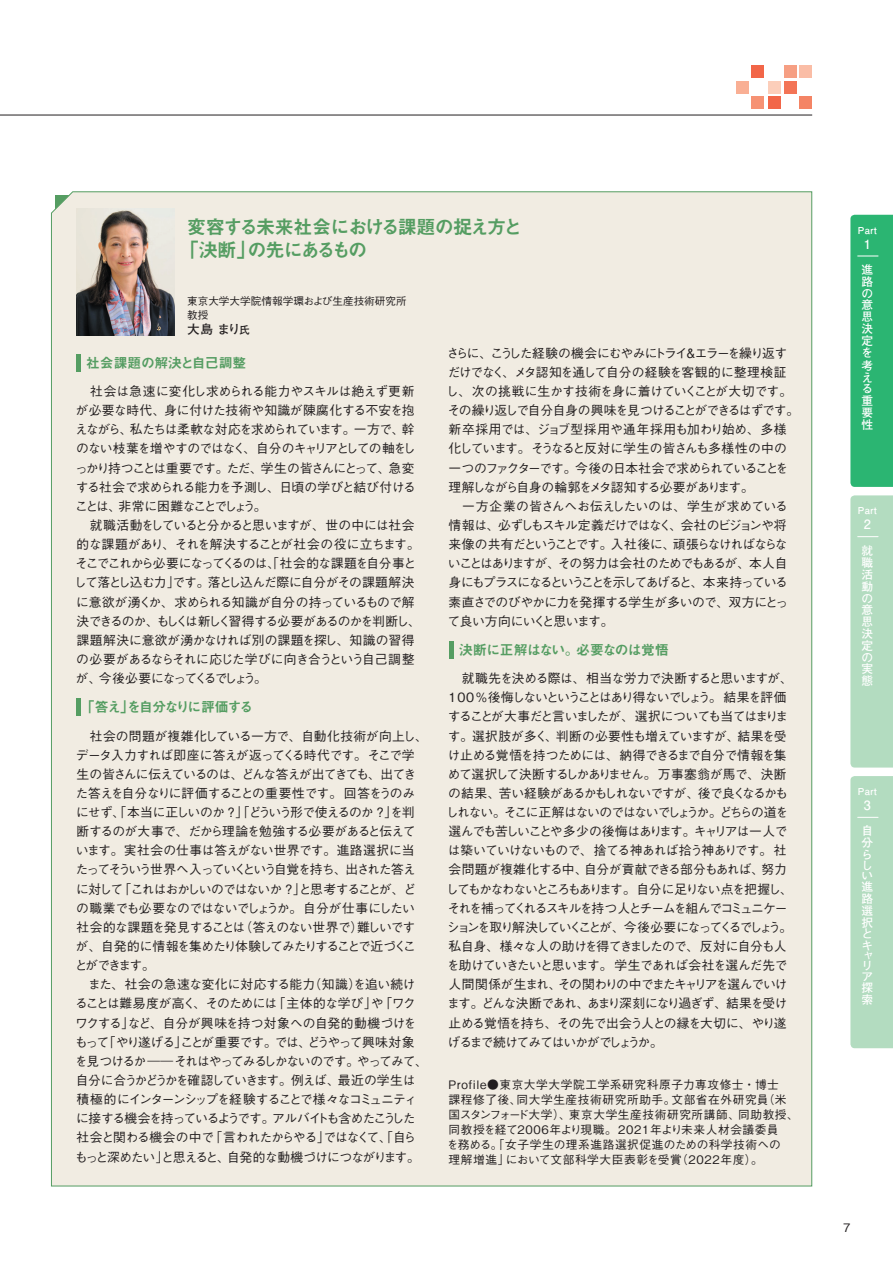
<style>
.page{position:relative;width:893px;height:1263px;background:#fff}
.page>*{position:absolute;margin:0;border:0;box-sizing:border-box;transform-origin:0 0}
.t1{font:19.2px/23.4px "Midashi Go Pro MB31";letter-spacing:-.085em;color:#559d62}
.t2{font:13.8px "Midashi Go Pro MB31";letter-spacing:-.03em;color:#559d62}
.t3{font:13.8px "Midashi Go Pro MB31";letter-spacing:-.095em;color:#559d62}
.t4{font:500 12.75px/19.2px "Gothic BBB Pro";letter-spacing:-.075em;color:#231f20}
.t5{font:500 12.75px/19.2px "Gothic BBB Pro";letter-spacing:-.055em;color:#231f20}
.t6{font:700 12.75px "Futo Go B101 Pro";color:#231f20}
.t7{font:700 12.75px "Futo Go B101 Pro";color:#fff}
.t8{font:500 11.7px/14.9px "Gothic BBB Pro";letter-spacing:.05em;color:#231f20}
.t9{font:700 11.7px/12px "Futo Go B101 Pro";color:#fff}
.t10{font:500 10.65px/13.8px "Gothic BBB Pro";color:#231f20}
.t11{font:700 9.6px "Futo Go B101 Pro";letter-spacing:.04em;color:#fff}
.s1{font-size:10.65px}
</style>
<div class="page">
<div style="left:850px;top:215px;width:43px;height:272px;background:#2bb572"></div>
<div style="left:850px;top:495px;width:43px;height:272px;background:#b3dcc0"></div>
<div style="left:850px;top:776px;width:43px;height:272px;background:#b3dcc0"></div>
<div style="left:751px;top:65px;width:13px;height:13px;background:#f26648"></div>
<div style="left:736px;top:81px;width:12px;height:12px;background:#f9af94"></div>
<div style="left:768px;top:81px;width:12px;height:12px;background:#fcceba"></div>
<div style="left:768px;top:97px;width:12px;height:12px;background:#f26648"></div>
<div style="left:799px;top:97px;width:13px;height:12px;background:#f48465"></div>
<div style="left:784px;top:81px;width:12px;height:12px;background:#f37456"></div>
<div style="left:751px;top:97px;width:13px;height:12px;background:#f69274"></div>
<div style="left:784px;top:65px;width:12px;height:13px;background:#f69f83"></div>
<div style="left:799px;top:65px;width:13px;height:13px;background:#fabda6"></div>
<hr style="left:0;top:115px;width:812px;height:1px;background:#231f20">
<div style="left:51px;top:191px;width:762px;height:996px;background:#f1ece2"></div>
<img style="left:77px;top:208px;width:97px;height:128px">
<hr style="left:77px;top:354px;width:4px;height:17px;background:#559d62">
<hr style="left:77px;top:698px;width:4px;height:17px;background:#559d62">
<hr style="left:450px;top:641px;width:4px;height:17px;background:#559d62">
<h1 class="t1" style="left:180px;top:212px;width:345px;text-indent:7px">変容する未来社会における課題の捉え方と「決断」の先にあるもの</h1>
<p class="t10" style="left:187px;top:293px;width:221px">東京大学大学院情報学環および生産技術研究所教授</p>
<p class="t6" style="left:187px;top:319px;width:64px">大島 まり<span class="s1">氏</span></p>
<p class="t2" style="left:86px;top:351px;width:162px">社会課題の解決と自己調整</p>
<p class="t5" style="left:74px;top:380px;width:349px">　社会は急速に変化し求められる能力やスキルは絶えず更新が必要な時代、身に付けた技術や知識が陳腐化する不安を抱えながら、私たちは柔軟な対応を求められています。一方で、幹のない枝葉を増やすのではなく、自分のキャリアとしての軸をしっかり持つことは重要です。ただ、学生の皆さんにとって、急変する社会で求められる能力を予測し、日頃の学びと結び付けることは、非常に困難なことでしょう。<br>　就職活動をしていると分かると思いますが、世の中には社会的な課題があり、それを解決することが社会の役に立ちます。そこでこれから必要になってくるのは、「社会的な課題を自分事として落とし込む力」です。落とし込んだ際に自分がその課題解決に意欲が湧くか、求められる知識が自分の持っているもので解決できるのか、もしくは新しく習得する必要があるのかを判断し、課題解決に意欲が湧かなければ別の課題を探し、知識の習得の必要があるならそれに応じた学びに向き合うという自己調整が、今後必要になってくるでしょう。</p>
<p class="t3" style="left:81px;top:696px;width:174px">「答え」を自分なりに評価する</p>
<p class="t4" style="left:75px;top:724px;width:355px">　社会の問題が複雑化している一方で、自動化技術が向上し、データ入力すれば即座に答えが返ってくる時代です。そこで学生の皆さんに伝えているのは、どんな答えが出てきても、出てきた答えを自分なりに評価することの重要性です。回答をうのみにせず、「本当に正しいのか？」「どういう形で使えるのか？」を判断するのが大事で、だから理論を勉強する必要があると伝えています。実社会の仕事は答えがない世界です。進路選択に当たってそういう世界へ入っていくという自覚を持ち、出された答えに対して「これはおかしいのではないか？」と思考することが、どの職業でも必要なのではないでしょうか。自分が仕事にしたい社会的な課題を発見することは（答えのない世界で）難しいですが、自発的に情報を集めたり体験してみたりすることで近づくことができます。<br>　また、社会の急速な変化に対応する能力（知識）を追い続けることは難易度が高く、そのためには「主体的な学び」や「ワクワクする」など、自分が興味を持つ対象への自発的動機づけをもって「やり遂げる」ことが重要です。では、どうやって興味対象を見つけるか ――それはやってみるしかないのです。やってみて、自分に合うかどうかを確認していきます。例えば、最近の学生は積極的にインターンシップを経験することで様々なコミュニティに接する機会を持っているようです。アルバイトも含めたこうした社会と関わる機会の中で「言われたからやる」ではなくて、「自らもっと深めたい」と思えると、自発的な動機づけにつながります。</p>
<p class="t4" style="left:446px;top:342px;width:355px">さらに、こうした経験の機会にむやみにトライ＆エラーを繰り返すだけでなく、メタ認知を通して自分の経験を客観的に整理検証し、次の挑戦に生かす技術を身に着けていくことが大切です。その繰り返しで自分自身の興味を見つけることができるはずです。新卒採用では、ジョブ型採用や通年採用も加わり始め、多様化しています。そうなると反対に学生の皆さんも多様性の中の一つのファクターです。今後の日本社会で求められていることを理解しながら自身の輪郭をメタ認知する必要があります。<br>　一方企業の皆さんへお伝えしたいのは、学生が求めている情報は、必ずしもスキル定義だけではなく、会社のビジョンや将来像の共有だということです。入社後に、頑張らなければならないことはありますが、その努力は会社のためでもあるが、本人自身にもプラスになるということを示してあげると、本来持っている素直さでのびやかに力を発揮する学生が多いので、双方にとって良い方向にいくと思います。</p>
<p class="t2" style="left:459px;top:638px;width:211px">決断に正解はない。必要なのは覚悟</p>
<p class="t4" style="left:446px;top:667px;width:349px">　就職先を決める際は、相当な労力で決断すると思いますが、100 ％後悔しないということはあり得ないでしょう。結果を評価することが大事だと言いましたが、選択についても当てはまります。選択肢が多く、判断の必要性も増えていますが、結果を受け止める覚悟を持つためには、納得できるまで自分で情報を集めて選択して決断するしかありません。万事塞翁が馬で、決断の結果、苦い経験があるかもしれないですが、後で良くなるかもしれない。そこに正解はないのではないでしょうか。どちらの道を選んでも苦しいことや多少の後悔はあります。キャリアは一人では築いていけないもので、捨てる神あれば拾う神ありです。社会問題が複雑化する中、自分が貢献できる部分もあれば、努力してもかなわないところもあります。自分に足りない点を把握し、それを補ってくれるスキルを持つ人とチームを組んでコミュニケーションを取り解決していくことが、今後必要になってくるでしょう。私自身、様々な人の助けを得てきましたので、反対に自分も人を助けていきたいと思います。学生であれば会社を選んだ先で人間関係が生まれ、その関わりの中でまたキャリアを選んでいけます。どんな決断であれ、あまり深刻になり過ぎず、結果を受け止める覚悟を持ち、その先で出会う人との縁を大切に、やり遂げるまで続けてみてはいかがでしょうか。</p>
<p class="t8" style="left:447px;top:1076px;width:353px">Profile●東京大学大学院工学系研究科原子力専攻修士・博士<br>課程修了後、同大学生産技術研究所助手。文部省在外研究員（米国スタンフォード大学）、東京大学生産技術研究所講師、同助教授、同教授を経て2006年より現職。2021年より未来人材会議委員<br>を務める。「女子学生の理系進路選択促進のための科学技術への<br>理解増進」において文部科学大臣表彰を受賞（2022年度）。</p>
<p class="t11" style="left:858px;top:222px;width:21px">Part</p>
<p class="t7" style="left:864px;top:233px;width:9px">1</p>
<p class="t9" style="left:862px;top:262px;width:13px">進路の意思決定を考える重要性</p>
<p class="t11" style="left:858px;top:503px;width:21px">Part</p>
<p class="t7" style="left:864px;top:514px;width:9px">2</p>
<p class="t9" style="left:862px;top:543px;width:13px;text-align:justify">就職活動の意思決定の実態</p>
<p class="t11" style="left:858px;top:784px;width:21px">Part</p>
<p class="t7" style="left:864px;top:795px;width:9px">3</p>
<p class="t9" style="left:862px;top:823px;width:13px;line-height:11.6px">自分らし</p>
<p class="t9" style="left:862px;top:869px;width:13px;line-height:10.8px">い進</p>
<p class="t9" style="left:862px;top:891px;width:13px">路選択とキ</p>
<p class="t9" style="left:862px;top:948px;width:13px;line-height:10.9px">ャリア探索</p>
<p class="t8" style="left:843px;top:1218px;width:9px">7</p>
</div>
